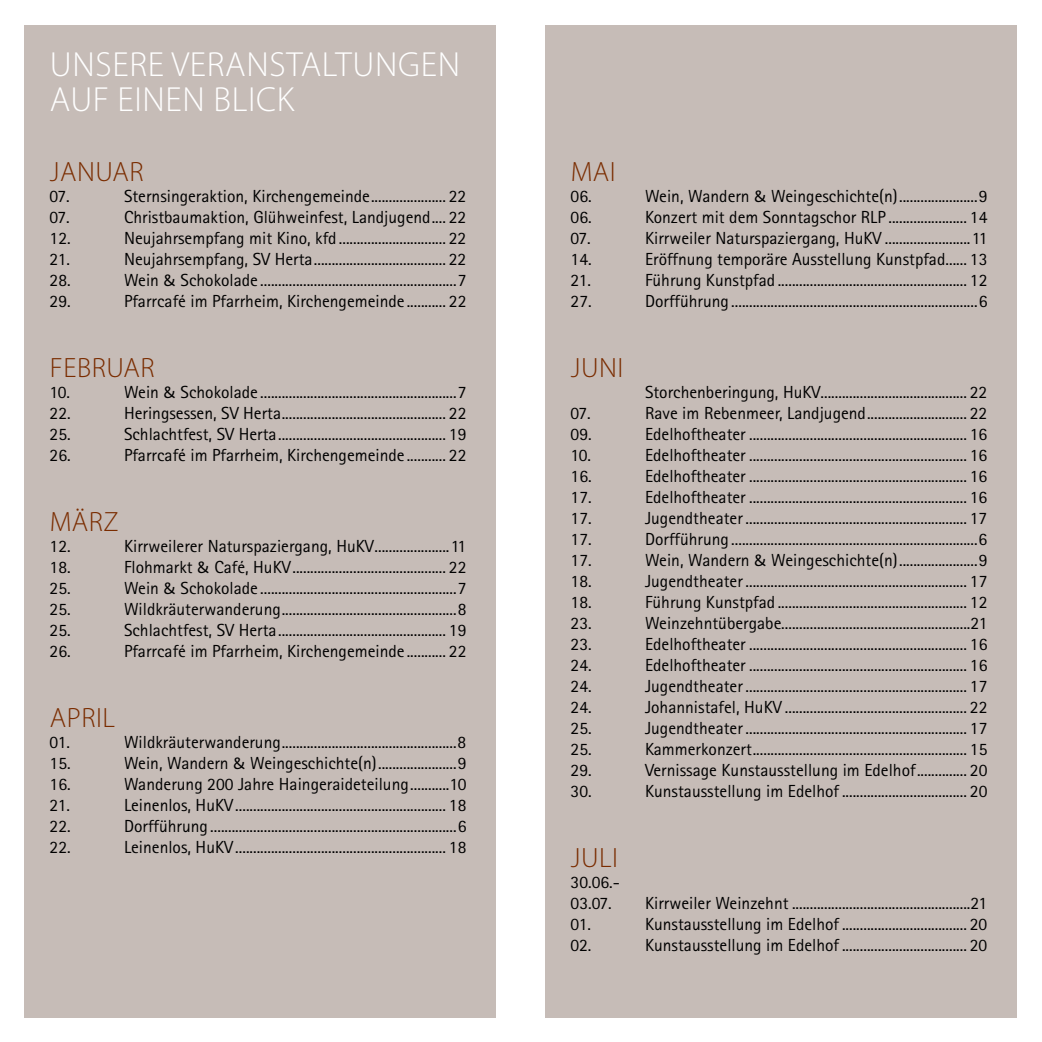
<style>
.page{position:relative;width:1042px;height:1042px;background:#fff}
.page>*{position:absolute;margin:0;border:0;box-sizing:border-box;transform-origin:0 0}
.t1{font:300 35px/35px "Myriad Pro";letter-spacing:.02em;color:#fff}
.t2{font:300 28px "Myriad Pro";letter-spacing:.02em;color:#7a2c00}
.t3{font:17.5px/21px "Rotis Sans Serif Std";color:#000}
.s1{font-family:"The Sans B5 Plain";font-size:15.75px}
</style>
<div class="page">
<div style="left:546px;top:25px;width:471px;height:992px;background:#c6bcb7"></div>
<div style="left:25px;top:25px;width:471px;height:992px;background:#c6bcb7"></div>
<h1 class="t1" style="left:50px;top:46px;width:412px">UNSERE VERANSTALTUNGEN<br>AUF EINEN BLICK</h1>
<h2 class="t2" style="left:50px;top:155px;width:95px">JANUAR</h2>
<p class="t3" style="left:50px;top:185px;width:22px">07.</p>
<p class="t3" style="left:124px;top:185px;width:344px">Sternsingeraktion, Kirchengemeinde..................... 22</p>
<p class="t3" style="left:50px;top:206px;width:22px">07.</p>
<p class="t3" style="left:124px;top:206px;width:344px">Christbaumaktion, Glühweinfest, Landjugend.... 22</p>
<p class="t3" style="left:50px;top:227px;width:23px">12.</p>
<p class="t3" style="left:124px;top:227px;width:344px">Neujahrsempfang mit Kino, kfd .............................. 22</p>
<p class="t3" style="left:50px;top:248px;width:22px">21.</p>
<p class="t3" style="left:124px;top:248px;width:344px">Neujahrsempfang, SV Herta..................................... 22</p>
<p class="t3" style="left:50px;top:269px;width:23px">28.</p>
<p class="t3" style="left:124px;top:269px;width:344px">Wein <span class="s1">&amp;</span> Schokolade .......................................................7</p>
<p class="t3" style="left:50px;top:290px;width:23px">29.</p>
<p class="t3" style="left:124px;top:290px;width:344px">Pfarrcafé im Pfarrheim, Kirchengemeinde ........... 22</p>
<h2 class="t2" style="left:50px;top:351px;width:106px">FEBRUAR</h2>
<p class="t3" style="left:50px;top:381px;width:22px">10.</p>
<p class="t3" style="left:124px;top:381px;width:344px">Wein <span class="s1">&amp;</span> Schokolade .......................................................7</p>
<p class="t3" style="left:50px;top:402px;width:23px">22.</p>
<p class="t3" style="left:124px;top:402px;width:344px">Heringsessen, SV Herta.............................................. 22</p>
<p class="t3" style="left:50px;top:423px;width:23px">25.</p>
<p class="t3" style="left:124px;top:423px;width:344px">Schlachtfest, SV Herta............................................... 19</p>
<p class="t3" style="left:50px;top:444px;width:23px">26.</p>
<p class="t3" style="left:124px;top:444px;width:344px">Pfarrcafé im Pfarrheim, Kirchengemeinde ........... 22</p>
<h2 class="t2" style="left:50px;top:505px;width:70px">MÄRZ</h2>
<p class="t3" style="left:50px;top:535px;width:23px">12.</p>
<p class="t3" style="left:124px;top:535px;width:344px">Kirrweilerer Naturspaziergang, HuKV.....................11</p>
<p class="t3" style="left:50px;top:556px;width:23px">18.</p>
<p class="t3" style="left:124px;top:556px;width:344px">Flohmarkt <span class="s1">&amp;</span> Café, HuKV........................................... 22</p>
<p class="t3" style="left:50px;top:577px;width:23px">25.</p>
<p class="t3" style="left:124px;top:577px;width:344px">Wein <span class="s1">&amp;</span> Schokolade .......................................................7</p>
<p class="t3" style="left:50px;top:598px;width:23px">25.</p>
<p class="t3" style="left:124px;top:598px;width:344px">Wildkräuterwanderung.................................................8</p>
<p class="t3" style="left:50px;top:619px;width:23px">25.</p>
<p class="t3" style="left:124px;top:619px;width:344px">Schlachtfest, SV Herta............................................... 19</p>
<p class="t3" style="left:50px;top:640px;width:23px">26.</p>
<p class="t3" style="left:124px;top:640px;width:344px">Pfarrcafé im Pfarrheim, Kirchengemeinde ........... 22</p>
<h2 class="t2" style="left:50px;top:701px;width:67px">APRIL</h2>
<p class="t3" style="left:50px;top:731px;width:22px">01.</p>
<p class="t3" style="left:124px;top:731px;width:344px">Wildkräuterwanderung.................................................8</p>
<p class="t3" style="left:50px;top:752px;width:23px">15.</p>
<p class="t3" style="left:124px;top:752px;width:344px">Wein, Wandern <span class="s1">&amp;</span> Weingeschichte(n)......................9</p>
<p class="t3" style="left:50px;top:773px;width:23px">16.</p>
<p class="t3" style="left:124px;top:773px;width:344px">Wanderung 200 Jahre Haingeraideteilung...........10</p>
<p class="t3" style="left:50px;top:794px;width:22px">21.</p>
<p class="t3" style="left:124px;top:794px;width:344px">Leinenlos, HuKV........................................................... 18</p>
<p class="t3" style="left:50px;top:815px;width:23px">22.</p>
<p class="t3" style="left:124px;top:815px;width:344px">Dorfführung .....................................................................6</p>
<p class="t3" style="left:50px;top:836px;width:23px">22.</p>
<p class="t3" style="left:124px;top:836px;width:344px">Leinenlos, HuKV........................................................... 18</p>
<h2 class="t2" style="left:571px;top:155px;width:46px">MAI</h2>
<p class="t3" style="left:570px;top:185px;width:23px">06.</p>
<p class="t3" style="left:645px;top:185px;width:344px">Wein, Wandern <span class="s1">&amp;</span> Weingeschichte(n)......................9</p>
<p class="t3" style="left:570px;top:206px;width:23px">06.</p>
<p class="t3" style="left:645px;top:206px;width:344px">Konzert mit dem Sonntagschor RLP ...................... 14</p>
<p class="t3" style="left:570px;top:227px;width:22px">07.</p>
<p class="t3" style="left:645px;top:227px;width:344px">Kirrweiler Naturspaziergang, HuKV ........................11</p>
<p class="t3" style="left:570px;top:248px;width:23px">14.</p>
<p class="t3" style="left:645px;top:248px;width:344px">Eröffnung temporäre Ausstellung Kunstpfad...... 13</p>
<p class="t3" style="left:570px;top:269px;width:22px">21.</p>
<p class="t3" style="left:645px;top:269px;width:344px">Führung Kunstpfad ..................................................... 12</p>
<p class="t3" style="left:570px;top:290px;width:23px">27.</p>
<p class="t3" style="left:645px;top:290px;width:344px">Dorfführung .....................................................................6</p>
<h2 class="t2" style="left:571px;top:351px;width:54px">JUNI</h2>
<p class="t3" style="left:645px;top:381px;width:344px">Storchenberingung, HuKV......................................... 22</p>
<p class="t3" style="left:570px;top:402px;width:22px">07.</p>
<p class="t3" style="left:645px;top:402px;width:344px">Rave im Rebenmeer, Landjugend............................ 22</p>
<p class="t3" style="left:570px;top:423px;width:23px">09.</p>
<p class="t3" style="left:645px;top:423px;width:344px">Edelhoftheater ............................................................. 16</p>
<p class="t3" style="left:570px;top:444px;width:22px">10.</p>
<p class="t3" style="left:645px;top:444px;width:344px">Edelhoftheater ............................................................. 16</p>
<p class="t3" style="left:570px;top:465px;width:23px">16.</p>
<p class="t3" style="left:645px;top:465px;width:344px">Edelhoftheater ............................................................. 16</p>
<p class="t3" style="left:570px;top:486px;width:23px">17.</p>
<p class="t3" style="left:645px;top:486px;width:344px">Edelhoftheater ............................................................. 16</p>
<p class="t3" style="left:570px;top:507px;width:23px">17.</p>
<p class="t3" style="left:645px;top:507px;width:344px">Jugendtheater.............................................................. 17</p>
<p class="t3" style="left:570px;top:528px;width:23px">17.</p>
<p class="t3" style="left:645px;top:528px;width:344px">Dorfführung .....................................................................6</p>
<p class="t3" style="left:570px;top:549px;width:23px">17.</p>
<p class="t3" style="left:645px;top:549px;width:344px">Wein, Wandern <span class="s1">&amp;</span> Weingeschichte(n)......................9</p>
<p class="t3" style="left:570px;top:570px;width:23px">18.</p>
<p class="t3" style="left:645px;top:570px;width:344px">Jugendtheater.............................................................. 17</p>
<p class="t3" style="left:570px;top:591px;width:23px">18.</p>
<p class="t3" style="left:645px;top:591px;width:344px">Führung Kunstpfad ..................................................... 12</p>
<p class="t3" style="left:570px;top:612px;width:23px">23.</p>
<p class="t3" style="left:645px;top:612px;width:344px">Weinzehntübergabe.....................................................21</p>
<p class="t3" style="left:570px;top:633px;width:23px">23.</p>
<p class="t3" style="left:645px;top:633px;width:344px">Edelhoftheater ............................................................. 16</p>
<p class="t3" style="left:570px;top:654px;width:23px">24.</p>
<p class="t3" style="left:645px;top:654px;width:344px">Edelhoftheater ............................................................. 16</p>
<p class="t3" style="left:570px;top:675px;width:23px">24.</p>
<p class="t3" style="left:645px;top:675px;width:344px">Jugendtheater.............................................................. 17</p>
<p class="t3" style="left:570px;top:696px;width:23px">24.</p>
<p class="t3" style="left:645px;top:696px;width:344px">Johannistafel, HuKV ................................................... 22</p>
<p class="t3" style="left:570px;top:717px;width:23px">25.</p>
<p class="t3" style="left:645px;top:717px;width:344px">Jugendtheater.............................................................. 17</p>
<p class="t3" style="left:570px;top:738px;width:23px">25.</p>
<p class="t3" style="left:645px;top:738px;width:344px">Kammerkonzert............................................................ 15</p>
<p class="t3" style="left:570px;top:759px;width:23px">29.</p>
<p class="t3" style="left:645px;top:759px;width:344px">Vernissage Kunstausstellung im Edelhof.............. 20</p>
<p class="t3" style="left:570px;top:780px;width:23px">30.</p>
<p class="t3" style="left:645px;top:780px;width:344px">Kunstausstellung im Edelhof ................................... 20</p>
<h2 class="t2" style="left:571px;top:841px;width:49px">JULI</h2>
<p class="t3" style="left:570px;top:871px;width:51px">30.06.-<br>03.07.</p>
<p class="t3" style="left:645px;top:892px;width:344px">Kirrweiler Weinzehnt ..................................................21</p>
<p class="t3" style="left:570px;top:913px;width:22px">01.</p>
<p class="t3" style="left:645px;top:913px;width:344px">Kunstausstellung im Edelhof ................................... 20</p>
<p class="t3" style="left:570px;top:934px;width:22px">02.</p>
<p class="t3" style="left:645px;top:934px;width:344px">Kunstausstellung im Edelhof ................................... 20</p>
</div>
